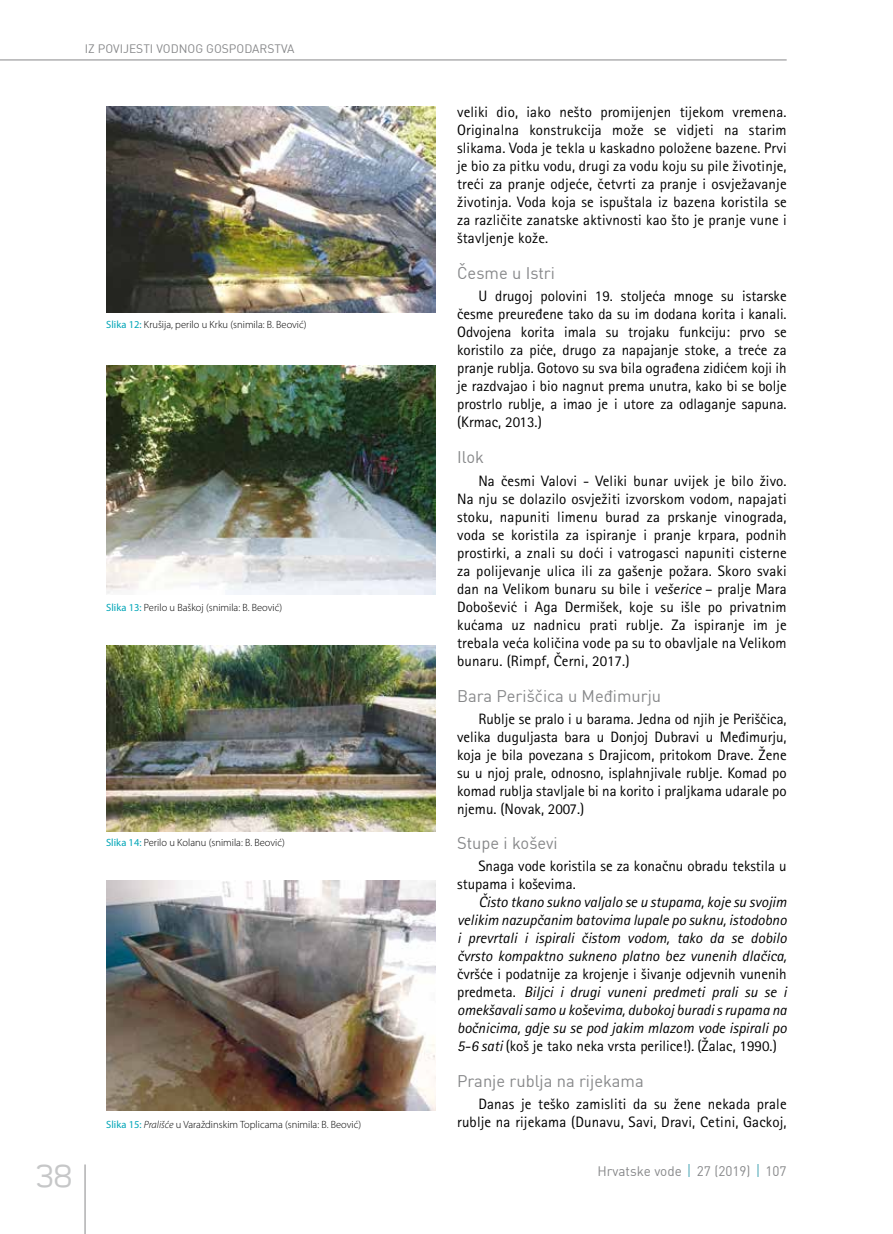
<style>
.page{position:relative;width:893px;height:1234px;background:#fff}
.page>*{position:absolute;margin:0;border:0;box-sizing:border-box;transform-origin:0 0}
.t1{font:300 36px "Teen";color:#c6c7c8}
.t2{font:16.5px "DIN";color:#87888a}
.t3{font:15px/18px "Rotis Sans Serifklemy";letter-spacing:.01em;color:#000;text-align:justify}
.t4{font:italic 15px/18px "Rotis Sans Serifklemy";color:#000;text-align:justify}
.t5{font:13.5px "DIN";color:#87888a}
.t6{font:12px "DIN";color:#87888a}
.t7{font:300 10.5px "Myriad Pro";color:#000}
.s1{font-weight:400;color:#00a5b7}
.s2{font-style:italic}
.s3{font-style:normal}
</style>
<div class="page">
<hr style="left:85px;top:1164px;width:1px;height:69px;background:#87888a">
<hr style="left:0;top:60px;width:787px;height:1px;background:#87888a">
<svg style="left:689px;top:1164px;width:1px;height:12px"></svg>
<svg style="left:757px;top:1164px;width:2px;height:12px"></svg>
<img style="left:106px;top:106px;width:330px;height:206px">
<img style="left:106px;top:365px;width:330px;height:229px">
<img style="left:106px;top:645px;width:330px;height:185px">
<img style="left:106px;top:880px;width:330px;height:230px">
<p class="t6" style="left:85px;top:41px;width:211px">IZ POVIJESTI VODNOG GOSPODARSTVA</p>
<p class="t7" style="left:106px;top:318px;width:202px"><span class="s1">Slika 12:</span> Krušija, perilo u Krku (snimila: B. Beović)</p>
<p class="t7" style="left:106px;top:601px;width:177px"><span class="s1">Slika 13:</span> Perilo u Baškoj (snimila: B. Beović)</p>
<p class="t7" style="left:106px;top:836px;width:180px"><span class="s1">Slika 14:</span> Perilo u Kolanu (snimila: B. Beović)</p>
<p class="t7" style="left:106px;top:1117px;width:256px"><span class="s1">Slika 15:</span> <span class="s2">Prališće</span> u Varaždinskim Toplicama (snimila: B. Beović)</p>
<p class="t3" style="left:457px;top:102px;width:331px">veliki dio, iako nešto promijenjen tijekom vremena.<br>Originalna konstrukcija može se vidjeti na starim slikama. Voda je tekla u kaskadno položene bazene. Prvi je bio za pitku vodu, drugi za vodu koju su pile životinje, treći za pranje odjeće, četvrti za pranje i osvježavanje životinja. Voda koja se ispuštala iz bazena koristila se za različite zanatske aktivnosti kao što je pranje vune i štavljenje kože.</p>
<p class="t2" style="left:457px;top:262px;width:99px">Česme u Istri</p>
<p class="t3" style="left:457px;top:287px;width:331px;text-indent:21px">U drugoj polovini 19. stoljeća mnoge su istarske česme preuređene tako da su im dodana korita i kanali.<br>Odvojena korita imala su trojaku funkciju: prvo se koristilo za piće, drugo za napajanje stoke, a treće za pranje rublja. Gotovo su sva bila ograđena zidićem koji ih je razdvajao i bio nagnut prema unutra, kako bi se bolje prostrlo rublje, a imao je i utore za odlaganje sapuna. (Krmac, 2013.)</p>
<p class="t2" style="left:457px;top:446px;width:28px">I lok</p>
<p class="t3" style="left:457px;top:471px;width:331px;text-indent:21px">Na česmi Valovi - Veliki bunar uvijek je bilo živo.<br>Na nju se dolazilo osvježiti izvorskom vodom, napajati stoku, napuniti limenu burad za prskanje vinograda, voda se koristila za ispiranje i pranje krpara, podnih prostirki, a znali su doći i vatrogasci napuniti cisterne za polijevanje ulica ili za gašenje požara. Skoro svaki dan na Velikom bunaru su bile i <span class="s2">vešerice</span> – pralje Mara Dobošević i Aga Dermišek, koje su išle po privatnim kućama uz nadnicu prati rublje. Za ispiranje im je trebala veća količina vode pa su to obavljale na Velikom bunaru. (Rimpf, Černi, 2017.)</p>
<p class="t2" style="left:457px;top:684px;width:206px">Bara Periščica u Međimurju</p>
<p class="t3" style="left:457px;top:709px;width:331px;text-indent:21px">Rublje se pralo i u barama. Jedna od njih je Periščica, velika duguljasta bara u Donjoj Dubravi u Međimurju, koja je bila povezana s Drajicom, pritokom Drave. Žene su u njoj prale, odnosno, isplahnjivale rublje. Komad po komad rublja stavljale bi na korito i praljkama udarale po njemu. (Novak, 2007.)</p>
<p class="t2" style="left:457px;top:831px;width:102px">Stupe i koševi</p>
<p class="t3" style="left:457px;top:856px;width:331px;text-indent:21px">Snaga vode koristila se za konačnu obradu tekstila u stupama i koševima.</p>
<p class="t4" style="left:457px;top:892px;width:331px;text-indent:21px">Čisto tkano sukno valjalo se u stupama, koje su svojim velikim nazupčanim batovima lupale po suknu, istodobno i prevrtali i ispirali čistom vodom, tako da se dobilo čvrsto kompaktno sukneno platno bez vunenih dlačica,</p>
<p class="t4" style="left:457px;top:964px;width:331px"><span class="s3">čvršće i podatnije za krojenje i šivanje odjevnih vunenih predmeta.</span> Biljci i drugi vuneni predmeti prali su se i omekšavali samo u koševima, dubokoj buradi s rupama na bočnicima, gdje su se pod jakim mlazom vode ispirali po 5-6 sati <span class="s3">(koš je tako neka vrsta perilice!)</span>. <span class="s3">(Žalac, 1990.)</span></p>
<p class="t2" style="left:457px;top:1069px;width:188px">Pranje rublja na rijekama</p>
<p class="t3" style="left:457px;top:1094px;width:331px;text-align:right">Danas je teško zamisliti da su žene nekada prale rublje na rijekama (Dunavu, Savi, Dravi, Cetini, Gackoj,</p>
<h1 class="t1" style="left:36px;top:1156px;width:38px">38</h1>
<p class="t5" style="left:597px;top:1161px;width:191px">Hrvatske vode 27 (2019) 107</p>
</div>
